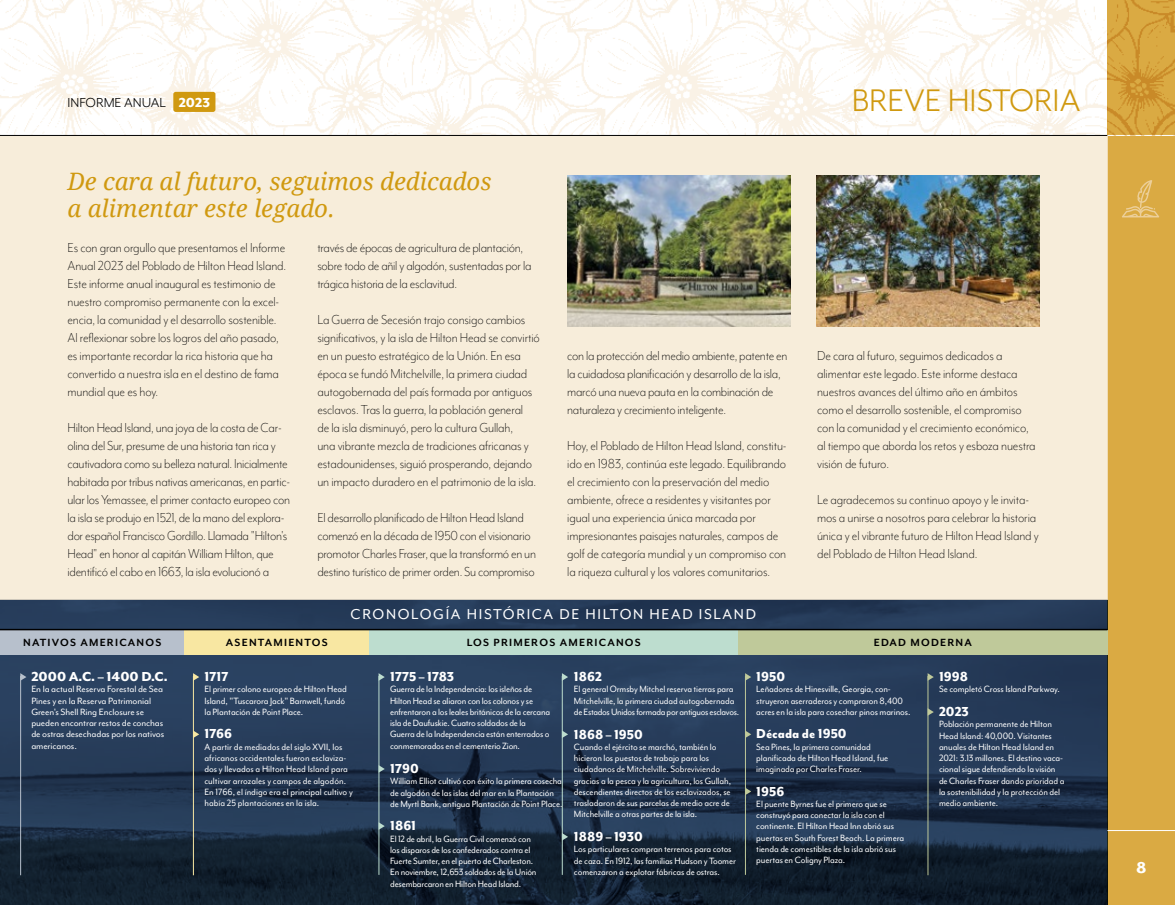
<style>
.page{position:relative;width:1175px;height:905px;background:#fff}
.page>*{position:absolute;margin:0;border:0;box-sizing:border-box;transform-origin:0 0}
.t1{font:36px "Mr Eaves Mod OT";color:#d09910}
.t2{font:italic 24px/27px "Droid Serif";color:#d09910}
.t3{font:800 18px "Mr Eaves Mod OT";color:#fff}
.t4{font:16.5px "Mr Eaves Mod OT";letter-spacing:.1em;color:#fff}
.t5{font:300 15px/18px "Mr Eaves Mod OT";letter-spacing:-.01em;color:#000;scale:.95 1}
.t6{font:800 15px "Mr Eaves Mod OT";color:#fff;scale:.95 1}
.t7{font:800 15px "Mr Eaves Mod OT";color:#fff}
.t8{font:15px "Mr Eaves Mod OT";color:#000}
.t9{font:700 12px "Mr Eaves Mod OT";letter-spacing:.1em;color:#000}
.t10{font:10.5px/11.2px "Mr Eaves Mod OT";letter-spacing:-.01em;color:#fff;scale:.95 1}
.t11{font:10.5px/11.2px "Mr Eaves Mod OT";letter-spacing:-.01em;color:#fff}
.t12{font:10.5px/11.2px "Mr Eaves Mod OT";letter-spacing:-.01em;color:#fff;scale:.94 1}
.s1{font-weight:800;color:#fff}
</style>
<div class="page">
<svg style="left:0;top:599px;width:1107px;height:305px;background:#21344d"></svg>
<img style="left:0;top:0;width:1107px;height:135px">
<div style="left:1107px;top:0;width:67px;height:904px;background:#daaa43"></div>
<hr style="left:0;top:135px;width:1107px;height:1px;background:#000">
<hr style="left:1107px;top:135px;width:67px;height:1px;background:#fff">
<hr style="left:1107px;top:830px;width:67px;height:1px;background:#fff">
<svg style="left:1122px;top:180px;width:37px;height:37px"></svg>
<div style="left:0;top:136px;width:1107px;height:463px;background:#f7edda"></div>
<img style="left:816px;top:175px;width:224px;height:151px">
<img style="left:567px;top:175px;width:223px;height:151px">
<div style="left:0;top:630px;width:184px;height:24px;background:#b7c0cc"></div>
<div style="left:184px;top:630px;width:185px;height:24px;background:#f8e7a2"></div>
<div style="left:369px;top:630px;width:369px;height:24px;background:#bdddcf"></div>
<div style="left:738px;top:630px;width:369px;height:24px;background:#bfc99a"></div>
<hr style="left:0;top:628px;width:1107px;height:2px;background:#000">
<hr style="left:378px;top:676px;width:1px;height:198px;background:#bdddcf">
<hr style="left:562px;top:676px;width:1px;height:198px;background:#bdddcf">
<hr style="left:745px;top:676px;width:1px;height:198px;background:#bfc99a">
<hr style="left:927px;top:676px;width:1px;height:199px;background:#bfc99a">
<hr style="left:193px;top:676px;width:1px;height:199px;background:#f8e7a2">
<hr style="left:20px;top:676px;width:1px;height:199px;background:#b7c0cc">
<svg style="left:378px;top:673px;width:7px;height:7px"></svg>
<svg style="left:562px;top:673px;width:6px;height:7px"></svg>
<svg style="left:745px;top:673px;width:6px;height:7px"></svg>
<svg style="left:927px;top:673px;width:6px;height:7px"></svg>
<svg style="left:193px;top:673px;width:6px;height:7px"></svg>
<svg style="left:20px;top:673px;width:6px;height:7px"></svg>
<svg style="left:378px;top:765px;width:7px;height:7px"></svg>
<svg style="left:562px;top:730px;width:6px;height:8px"></svg>
<svg style="left:746px;top:730px;width:5px;height:8px"></svg>
<svg style="left:927px;top:708px;width:6px;height:7px"></svg>
<svg style="left:193px;top:730px;width:6px;height:8px"></svg>
<svg style="left:378px;top:822px;width:7px;height:7px"></svg>
<svg style="left:562px;top:833px;width:6px;height:7px"></svg>
<svg style="left:746px;top:787px;width:5px;height:8px"></svg>
<div style="left:173px;top:92px;width:42px;height:20px;background:#d09910;border-radius:2px"></div>
<p class="t8" style="left:68px;top:94px;width:144px">INFORME ANUAL <span class="s1">2023</span></p>
<h2 class="t2" style="left:68px;top:167px;width:425px">De cara al futuro, seguimos dedicados a alimentar este legado.</h2>
<p class="t5" style="left:317px;top:238px;width:227px">través de épocas de agricultura de plantación, sobre todo de añil y algodón, sustentadas por la trágica historia de la esclavitud.</p>
<p class="t5" style="left:317px;top:310px;width:236px">La Guerra de Secesión trajo consigo cambios significativos, y la isla de Hilton Head se convirtió en un puesto estratégico de la Unión. En esa época se fundó Mitchelville, la primera ciudad autogobernada del país formada por antiguos esclavos. Tras la guerra, la población general<br>de la isla disminuyó, pero la cultura Gullah,<br>una vibrante mezcla de tradiciones africanas y estadounidenses, siguió prosperando, dejando un impacto duradero en el patrimonio de la isla.</p>
<p class="t5" style="left:317px;top:508px;width:232px">El desarrollo planificado de Hilton Head Island comenzó en la década de 1950 con el visionario promotor Charles Fraser, que la transformó en un destino turístico de primer orden. Su compromiso</p>
<p class="t5" style="left:68px;top:238px;width:232px">Es con gran orgullo que presentamos el Informe Anual 2023 del Poblado de Hilton Head Island.<br>Este informe anual inaugural es testimonio de nuestro compromiso permanente con la excel&shy;encia, la comunidad y el desarrollo sostenible.<br>Al reflexionar sobre los logros del año pasado, es importante recordar la rica historia que ha convertido a nuestra isla en el destino de fama mundial que es hoy.</p>
<p class="t5" style="left:68px;top:418px;width:236px">Hilton Head Island, una joya de la costa de Car&shy;olina del Sur, presume de una historia tan rica y cautivadora como su belleza natural. Inicialmente habitada por tribus nativas americanas, en partic&shy;ular los Yemassee, el primer contacto europeo con la isla se produjo en 1521, de la mano del explora&shy;dor español Francisco Gordillo. Llamada "Hilton's Head" en honor al capitán William Hilton, que identificó el cabo en 1663, la isla evolucionó a</p>
<p class="t5" style="left:567px;top:346px;width:233px">con la protección del medio ambiente, patente en la cuidadosa planificación y desarrollo de la isla, marcó una nueva pauta en la combinación de naturaleza y crecimiento inteligente.</p>
<p class="t5" style="left:567px;top:436px;width:232px">Hoy, el Poblado de Hilton Head Island, constitu&shy;ido en 1983, continúa este legado. Equilibrando el crecimiento con la preservación del medio ambiente, ofrece a residentes y visitantes por igual una experiencia única marcada por impresionantes paisajes naturales, campos de golf de categoría mundial y un compromiso con la riqueza cultural y los valores comunitarios.</p>
<p class="t4" style="left:350px;top:605px;width:407px">CRONOLOGÍA HISTÓRICA DE HILTON HEAD ISLAND</p>
<h1 class="t1" style="left:851px;top:81px;width:230px">BREVE HISTORIA</h1>
<p class="t5" style="left:817px;top:346px;width:232px">De cara al futuro, seguimos dedicados a alimentar este legado. Este informe destaca nuestros avances del último año en ámbitos como el desarrollo sostenible, el compromiso con la comunidad y el crecimiento económico, al tiempo que aborda los retos y esboza nuestra visión de futuro.</p>
<p class="t5" style="left:817px;top:490px;width:235px">Le agradecemos su continuo apoyo y le invita&shy;mos a unirse a nosotros para celebrar la historia única y el vibrante futuro de Hilton Head Island y del Poblado de Hilton Head Island.</p>
<p class="t9" style="left:23px;top:635px;width:140px">NATIVOS AMERICANOS</p>
<p class="t9" style="left:226px;top:635px;width:103px">ASENTAMIENTOS</p>
<p class="t9" style="left:466px;top:635px;width:176px">LOS PRIMEROS AMERICANOS</p>
<p class="t9" style="left:873px;top:635px;width:100px">EDAD MODERNA</p>
<p class="t7" style="left:31px;top:668px;width:138px">2000 A.C. – 1400 D.C.</p>
<p class="t11" style="left:31px;top:683px;width:134px">En la actual Reserva Forestal de Sea<br>Pines y en la Reserva Patrimonial<br>Green's Shell Ring Enclosure se pueden encontrar restos de conchas de ostras desechadas por los nativos americanos.</p>
<p class="t6" style="left:390px;top:668px;width:69px">1775 – 1783</p>
<p class="t10" style="left:390px;top:683px;width:170px">Guerra de la Independencia: los isleños de Hilton Head se aliaron con los colonos y se enfrentaron a los leales británicos de la cercana isla de Daufuskie. Cuatro soldados de la Guerra de la Independencia están enterrados o conmemorados en el cementerio Zion.</p>
<p class="t6" style="left:390px;top:759px;width:32px">1790</p>
<p class="t10" style="left:390px;top:775px;width:183px">William Elliot cultivó con éxito la primera cosecha de algodón de las islas del mar en la Plantación de Myrtl Bank, antigua Plantación de Point Place.</p>
<p class="t6" style="left:574px;top:668px;width:31px">1862</p>
<p class="t12" style="left:574px;top:683px;width:177px">El general Ormsby Mitchel reserva tierras para<br>Mitchelville, la primera ciudad autogobernada de Estados Unidos formada por antiguos esclavos.</p>
<p class="t6" style="left:756px;top:668px;width:32px">1950</p>
<p class="t10" style="left:756px;top:683px;width:164px">Leñadores de Hinesville, Georgia, con&shy;struyeron aserraderos y compraron 8,400 acres en la isla para cosechar pinos marinos.</p>
<p class="t6" style="left:939px;top:668px;width:32px">1998</p>
<p class="t10" style="left:939px;top:683px;width:129px">Se completó Cross Island Parkway.</p>
<p class="t6" style="left:939px;top:703px;width:33px">2023</p>
<p class="t10" style="left:939px;top:718px;width:134px">Población permanente de Hilton<br>Head Island: 40,000. Visitantes anuales de Hilton Head Island en<br>2021: 3.13 millones. El destino vaca&shy;cional sigue defendiendo la visión de Charles Fraser dando prioridad a la sostenibilidad y la protección del medio ambiente.</p>
<p class="t6" style="left:204px;top:668px;width:27px">1717</p>
<p class="t10" style="left:204px;top:683px;width:151px">El primer colono europeo de Hilton Head<br>Island, "Tuscarora Jack" Barnwell, fundó la Plantación de Point Place.</p>
<p class="t6" style="left:204px;top:725px;width:31px">1766</p>
<p class="t10" style="left:204px;top:741px;width:158px">A partir de mediados del siglo XVII, los africanos occidentales fueron esclaviza&shy;dos y llevados a Hilton Head Island para cultivar arrozales y campos de algodón.<br>En 1766, el índigo era el principal cultivo y había 25 plantaciones en la isla.</p>
<p class="t6" style="left:756px;top:725px;width:97px">Década de 1950</p>
<p class="t10" style="left:756px;top:741px;width:140px">Sea Pines, la primera comunidad planificada de Hilton Head Island, fue imaginada por Charles Fraser.</p>
<p class="t6" style="left:756px;top:782px;width:31px">1956</p>
<p class="t10" style="left:756px;top:798px;width:157px">El puente Byrnes fue el primero que se construyó para conectar la isla con el continente. El Hilton Head Inn abrió sus puertas en South Forest Beach. La primera tienda de comestibles de la isla abrió sus puertas en Coligny Plaza.</p>
<p class="t6" style="left:574px;top:725px;width:74px">1868 – 1950</p>
<p class="t10" style="left:574px;top:741px;width:167px">Cuando el ejército se marchó, también lo hicieron los puestos de trabajo para los ciudadanos de Mitchelville. Sobreviviendo gracias a la pesca y la agricultura, los Gullah, descendientes directos de los esclavizados, se trasladaron de sus parcelas de medio acre de Mitchelville a otras partes de la isla.</p>
<p class="t6" style="left:574px;top:827px;width:74px">1889 – 1930</p>
<p class="t10" style="left:574px;top:843px;width:172px">Los particulares compran terrenos para cotos de caza. En 1912, las familias Hudson y Toomer comenzaron a explotar fábricas de ostras.</p>
<p class="t6" style="left:390px;top:817px;width:29px">1861</p>
<p class="t10" style="left:390px;top:832px;width:156px">El 12 de abril, la Guerra Civil comenzó con los disparos de los confederados contra el Fuerte Sumter, en el puerto de Charleston.<br>En noviembre, 12,653 soldados de la Unión desembarcaron en Hilton Head Island.</p>
<p class="t3" style="left:1136px;top:857px;width:12px">8</p>
</div>
